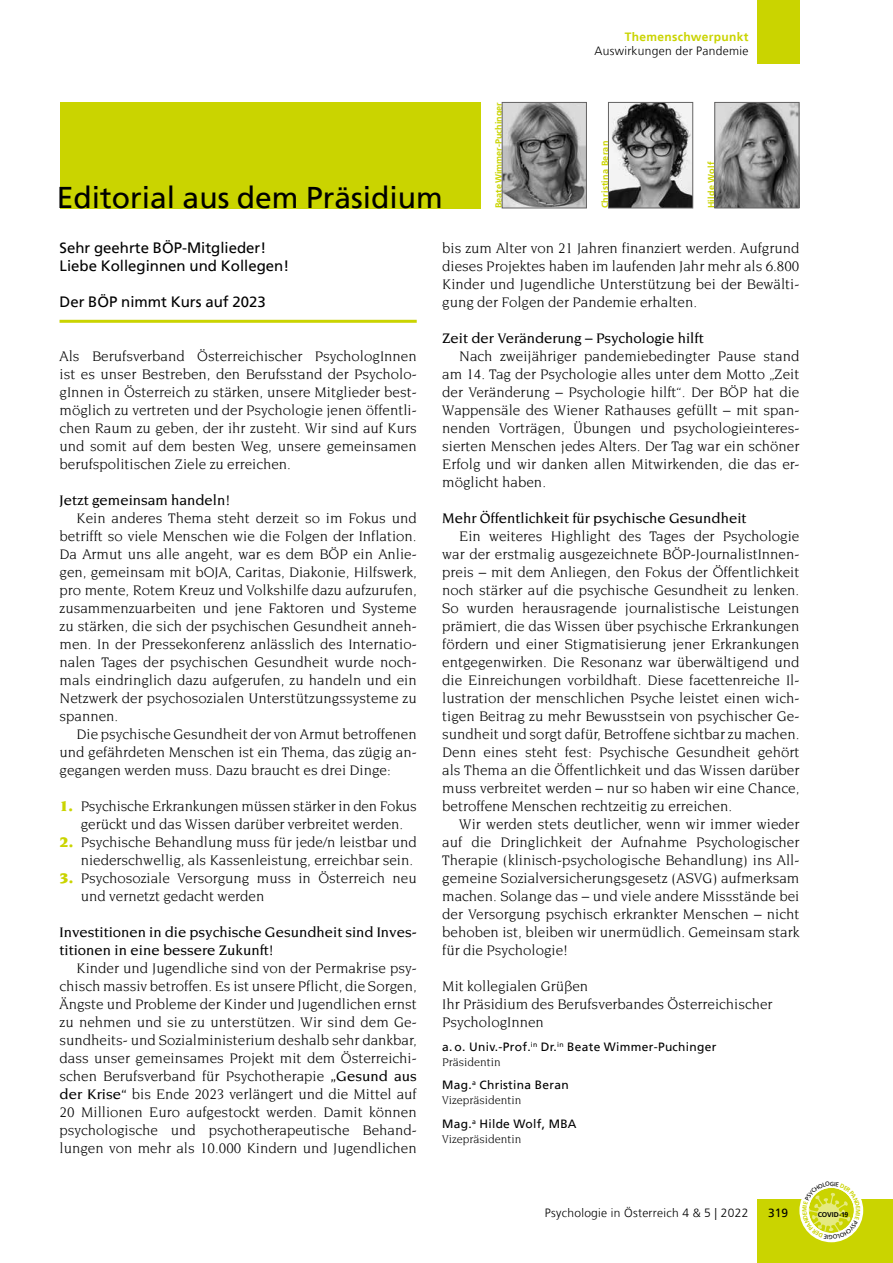
<style>
.page{position:relative;width:893px;height:1263px;background:#fff}
.page>*{position:absolute;margin:0;border:0;box-sizing:border-box;transform-origin:0 0}
.t1{font:30px "Frutiger LT";color:#000}
.t2{font:15px/18px "Novarese Std";color:#000;text-align:justify}
.t3{font:500 15px/18px "Novarese Std";color:#000}
.t4{font:15px/18px "Frutiger LT";color:#000}
.t5{font:12px "Frutiger LT";letter-spacing:.025em;color:#000}
.t6{font:300 12px "Frutiger LT";letter-spacing:.025em;color:#000}
.t7{font:12px "Novarese Std";color:#000}
.t8{font:700 12px "Frutiger LT";letter-spacing:.025em;color:#cad400}
.t9{font:700 9px "Frutiger LT";letter-spacing:.025em;color:#cad400}
.t10{font:700 9px "Frutiger LT";color:#cad400}
.t11{font:700 6.9px "Frutiger LT";letter-spacing:-.01em;color:#000}
.s1{font-weight:900;color:#cad400}
.s2{font-weight:500}
</style>
<div class="page">
<div style="left:757px;top:1199px;width:136px;height:64px;background:#cad400"></div>
<div style="left:757px;top:0;width:42px;height:64px;background:#cad400"></div>
<div style="left:799px;top:1178px;width:64px;height:64px;background:#fff;border-radius:50%"></div>
<div style="left:60px;top:102px;width:420px;height:106px;background:#cad400"></div>
<hr style="left:60px;top:320px;width:357px;height:3px;background:#cad400">
<img style="left:504px;top:104px;width:81px;height:102px">
<div style="left:502px;top:102px;width:85px;height:106px;border:1px solid #646363"></div>
<img style="left:610px;top:104px;width:81px;height:102px">
<div style="left:608px;top:102px;width:85px;height:106px;border:1px solid #646363"></div>
<img style="left:716px;top:104px;width:81px;height:102px">
<div style="left:714px;top:102px;width:85px;height:106px;border:1px solid #646363"></div>
<svg style="left:802px;top:1188px;width:59px;height:52px"></svg>
<p class="t8" style="left:625px;top:30px;width:125px">Themenschwerpunkt</p>
<p class="t6" style="left:594px;top:44px;width:155px">Auswirkungen der Pandemie</p>
<p class="t10" style="left:493px;top:208px;width:108px;rotate:-90deg">Beate Wimmer-Puchinger</p>
<p class="t9" style="left:600px;top:208px;width:69px;rotate:-90deg">Christina Beran</p>
<p class="t9" style="left:706px;top:208px;width:48px;rotate:-90deg">Hilde Wolf</p>
<h1 class="t1" style="left:57px;top:180px;width:387px">Editorial aus dem Präsidium</h1>
<p class="t4" style="left:60px;top:239px;width:231px">Sehr geehrte BÖP-Mitglieder!<br>Liebe Kolleginnen und Kollegen!</p>
<p class="t4" style="left:60px;top:293px;width:208px">Der BÖP nimmt Kurs auf 2023</p>
<p class="t2" style="left:442px;top:239px;width:359px">bis zum Alter von 21 Jahren finanziert werden. Aufgrund dieses Projektes haben im laufenden Jahr mehr als 6.800<br>Kinder und Jugendliche Unterstützung bei der Bewälti&shy;gung der Folgen der Pandemie erhalten.</p>
<p class="t3" style="left:442px;top:329px;width:263px">Zeit der Veränderung – Psychologie hilft</p>
<p class="t2" style="left:442px;top:347px;width:359px;text-indent:17px">Nach zweijähriger pandemiebedingter Pause stand am 14. Tag der Psychologie alles unter dem Motto „Zeit der Veränderung – Psychologie hilft“. Der BÖP hat die Wappensäle des Wiener Rathauses gefüllt – mit span&shy;nenden Vorträgen, Übungen und psychologieinteres&shy;sierten Menschen jedes Alters. Der Tag war ein schöner Erfolg und wir danken allen Mitwirkenden, die das er&shy;möglicht haben.</p>
<p class="t3" style="left:442px;top:509px;width:306px">Mehr Öffentlichkeit für psychische Gesundheit</p>
<p class="t2" style="left:442px;top:527px;width:359px;text-indent:17px">Ein weiteres Highlight des Tages der Psychologie war der erstmalig ausgezeichnete BÖP-JournalistInnen&shy;preis – mit dem Anliegen, den Fokus der Öffentlichkeit noch stärker auf die psychische Gesundheit zu lenken.<br>So wurden herausragende journalistische Leistungen prämiert, die das Wissen über psychische Erkrankungen fördern und einer Stigmatisierung jener Erkrankungen entgegenwirken. Die Resonanz war überwältigend und die Einreichungen vorbildhaft. Diese facettenreiche Il&shy;lustration der menschlichen Psyche leistet einen wich&shy;tigen Beitrag zu mehr Bewusstsein von psychischer Ge&shy;sundheit und sorgt dafür, Betroffene sichtbar zu machen.<br>Denn eines steht fest: Psychische Gesundheit gehört als Thema an die Öffentlichkeit und das Wissen darüber muss verbreitet werden – nur so haben wir eine Chance, betroffene Menschen rechtzeitig zu erreichen.</p>
<p class="t2" style="left:442px;top:815px;width:359px;text-indent:17px">Wir werden stets deutlicher, wenn wir immer wieder auf die Dringlichkeit der Aufnahme Psychologischer Therapie (klinisch-psychologische Behandlung) ins All&shy;gemeine Sozialversicherungsgesetz (ASVG) aufmerksam machen. Solange das – und viele andere Missstände bei der Versorgung psychisch erkrankter Menschen – nicht behoben ist, bleiben wir unermüdlich. Gemeinsam stark für die Psychologie!</p>
<p class="t2" style="left:442px;top:977px;width:332px;text-align:left">Mit kollegialen Grüßen<br>Ihr Präsidium des Berufsverbandes Österreichischer<br>PsychologInnen</p>
<p class="t5" style="left:442px;top:1039px;width:276px">a. o. Univ.-Prof.<sup>in</sup> Dr.<sup>in</sup> Beate Wimmer-Puchinger</p>
<p class="t7" style="left:442px;top:1055px;width:60px">Präsidentin</p>
<p class="t5" style="left:442px;top:1078px;width:128px">Mag.<sup>a</sup> Christina Beran</p>
<p class="t7" style="left:442px;top:1094px;width:81px">Vizepräsidentin</p>
<p class="t5" style="left:442px;top:1116px;width:136px">Mag.<sup>a</sup> Hilde Wolf, MBA</p>
<p class="t7" style="left:442px;top:1132px;width:81px">Vizepräsidentin</p>
<p class="t2" style="left:60px;top:347px;width:359px">Als Berufsverband Österreichischer PsychologInnen ist es unser Bestreben, den Berufsstand der Psycholo&shy;gInnen in Österreich zu stärken, unsere Mitglieder best&shy;möglich zu vertreten und der Psychologie jenen öffentli&shy;chen Raum zu geben, der ihr zusteht. Wir sind auf Kurs und somit auf dem besten Weg, unsere gemeinsamen berufspolitischen Ziele zu erreichen.</p>
<p class="t3" style="left:60px;top:491px;width:172px">Jetzt gemeinsam handeln!</p>
<p class="t2" style="left:60px;top:509px;width:359px;text-indent:17px">Kein anderes Thema steht derzeit so im Fokus und betrifft so viele Menschen wie die Folgen der Inflation.<br>Da Armut uns alle angeht, war es dem BÖP ein Anlie&shy;gen, gemeinsam mit bOJA, Caritas, Diakonie, Hilfswerk, pro mente, Rotem Kreuz und Volkshilfe dazu aufzurufen, zusammenzuarbeiten und jene Faktoren und Systeme zu stärken, die sich der psychischen Gesundheit anneh&shy;men. In der Pressekonferenz anlässlich des Internatio&shy;nalen Tages der psychischen Gesundheit wurde noch&shy;mals eindringlich dazu aufgerufen, zu handeln und ein Netzwerk der psychosozialen Unterstützungssysteme zu spannen.</p>
<p class="t2" style="left:60px;top:725px;width:359px;text-indent:17px">Die psychische Gesundheit der von Armut betroffenen und gefährdeten Menschen ist ein Thema, das zügig an&shy;gegangen werden muss. Dazu braucht es drei Dinge:</p>
<p class="t2" style="left:60px;top:797px;width:359px;text-align:center"><span class="s1">1.</span> Psychische Erkrankungen müssen stärker in den Fokus gerückt und das Wissen darüber verbreitet werden.</p>
<p class="t2" style="left:60px;top:833px;width:359px;text-align:right"><span class="s1">2.</span> Psychische Behandlung muss für jede/n leistbar und niederschwellig, als Kassenleistung, erreichbar sein.</p>
<p class="t2" style="left:81px;top:869px;width:337px;text-indent:-21px"><span class="s1">3.</span> Psychosoziale Versorgung muss in Österreich neu und vernetzt gedacht werden</p>
<p class="t3" style="left:60px;top:923px;width:359px">Investitionen in die psychische Gesundheit sind Inves&shy;titionen in eine bessere Zukunft!</p>
<p class="t2" style="left:60px;top:959px;width:359px;text-indent:17px">Kinder und Jugendliche sind von der Permakrise psy&shy;chisch massiv betroffen. Es ist unsere Pflicht, die Sorgen, Ängste und Probleme der Kinder und Jugendlichen ernst zu nehmen und sie zu unterstützen. Wir sind dem Ge&shy;sundheits- und Sozialministerium deshalb sehr dankbar, dass unser gemeinsames Projekt mit dem Österreichi&shy;schen Berufsverband für Psychotherapie <span class="s2">„Gesund aus der Krise“</span> bis Ende 2023 verlängert und die Mittel auf 20 Millionen Euro aufgestockt werden. Damit können psychologische und psychotherapeutische Behand&shy;lungen von mehr als 10.000 Kindern und Jugendlichen</p>
<p class="t6" style="left:545px;top:1206px;width:205px">Psychologie in Österreich 4 &amp; 5 | 2022</p>
<p class="t5" style="left:768px;top:1205px;width:22px">319</p>
<p class="t11" style="left:818px;top:1210px;width:32px">COVID-19</p>
</div>
